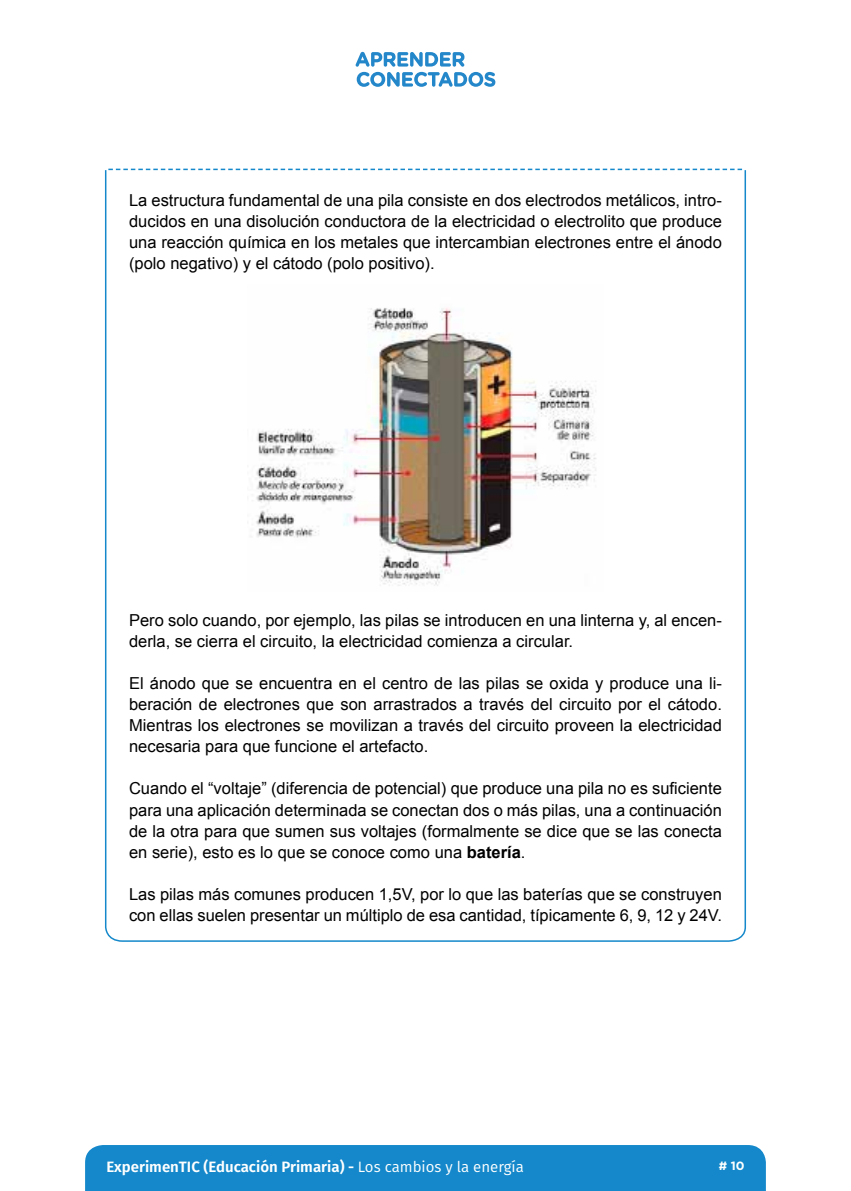
<style>
.page{position:relative;width:851px;height:1191px;background:#fff}
.page>*{position:absolute;margin:0;border:0;box-sizing:border-box;transform-origin:0 0}
.t1{font:16.5px/21px "Arial";color:#000;text-align:justify}
.t2{font:600 15px "Fira Sans";color:#fff}
.t3{font:700 12px "Gotham";color:#fff}
.s1{font-weight:700}
.s2{font-weight:400}
</style>
<div class="page">
<div style="left:85px;top:1145px;width:680px;height:46px;background:#1488ca"></div>
<svg style="left:355px;top:52px;width:140px;height:35px"></svg>
<svg style="left:104px;top:169px;width:642px;height:773px"></svg>
<svg style="left:108px;top:169px;width:634px;height:1px"></svg>
<img style="left:247px;top:285px;width:356px;height:306px">
<p class="t1" style="left:129px;top:190px;width:594px">La estructura fundamental de una pila consiste en dos electrodos metálicos, intro&shy;ducidos en una disolución conductora de la electricidad o electrolito que produce una reacción química en los metales que intercambian electrones entre el ánodo (polo negativo) y el cátodo (polo positivo).</p>
<p class="t1" style="left:129px;top:610px;width:594px">Pero solo cuando, por ejemplo, las pilas se introducen en una linterna y, al encen&shy;derla, se cierra el circuito, la electricidad comienza a circular.</p>
<p class="t1" style="left:129px;top:673px;width:594px">El ánodo que se encuentra en el centro de las pilas se oxida y produce una li&shy;beración de electrones que son arrastrados a través del circuito por el cátodo.<br>Mientras los electrones se movilizan a través del circuito proveen la electricidad necesaria para que funcione el artefacto.</p>
<p class="t1" style="left:129px;top:778px;width:594px">Cuando el “voltaje” (diferencia de potencial) que produce una pila no es suficiente para una aplicación determinada se conectan dos o más pilas, una a continuación de la otra para que sumen sus voltajes (formalmente se dice que se las conecta en serie), esto es lo que se conoce como una <span class="s1">batería</span>.</p>
<p class="t1" style="left:129px;top:883px;width:594px">Las pilas más comunes producen 1,5V, por lo que las baterías que se construyen con ellas suelen presentar un múltiplo de esa cantidad, típicamente 6, 9, 12 y 24V.</p>
<p class="t2" style="left:106px;top:1154px;width:419px">ExperimenTIC (Educación Primaria) - <span class="s2">Los cambios y la energía</span></p>
<p class="t3" style="left:718px;top:1157px;width:27px"># 10</p>
</div>
